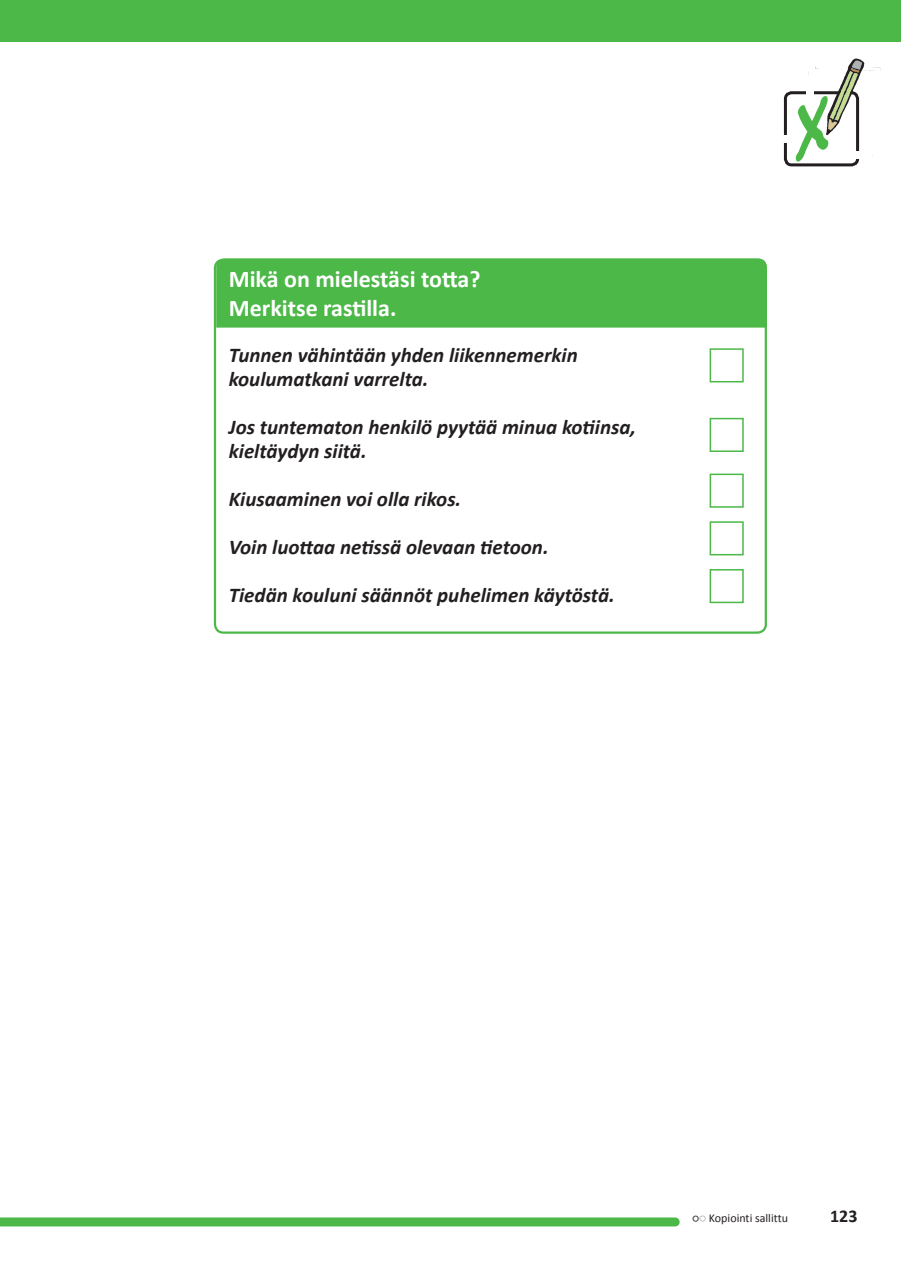
<style>
.page{position:relative;width:901px;height:1270px;background:#fff}
.page>*{position:absolute;margin:0;border:0;box-sizing:border-box;transform-origin:0 0}
.t1{font:700 24px/28.8px "Calibri";color:#fff}
.t2{font:italic 700 21px/24px "Calibri";color:#231f20}
.t3{font:700 18px "Calibri";color:#231f20}
.t4{font:12px "Calibri";color:#231f20}
</style>
<div class="page">
<div style="left:783px;top:91px;width:76px;height:75px;border:3px solid #231f20;border-radius:6px"></div>
<div style="left:781px;top:135px;width:7px;height:7px;background:#fff"></div>
<div style="left:0;top:1217px;width:675px;height:9px;background:#4cb848"></div>
<svg style="left:795px;top:58px;width:86px;height:108px"></svg>
<div style="left:0;top:0;width:900px;height:42px;background:#4cb848"></div>
<div style="left:216px;top:258px;width:550px;height:69px;background:#4cb848"></div>
<div style="left:709px;top:348px;width:34px;height:34px;background:#fff;border:2px solid #4cb848"></div>
<div style="left:709px;top:418px;width:34px;height:34px;background:#fff;border:2px solid #4cb848"></div>
<div style="left:709px;top:473px;width:34px;height:34px;background:#fff;border:2px solid #4cb848"></div>
<div style="left:709px;top:521px;width:34px;height:34px;background:#fff;border:2px solid #4cb848"></div>
<div style="left:709px;top:569px;width:34px;height:34px;background:#fff;border:2px solid #4cb848"></div>
<p class="t1" style="left:229px;top:265px;width:253px">Mikä on mielestäsi totta?<br>Merkitse rastilla.</p>
<p class="t2" style="left:229px;top:343px;width:350px">Tunnen vähintään yhden liikennemerkin koulumatkani varrelta.</p>
<p class="t2" style="left:229px;top:415px;width:409px">Jos tuntematon henkilö pyytää minua kotiinsa, kieltäydyn siitä.</p>
<p class="t2" style="left:229px;top:487px;width:234px">Kiusaaminen voi olla rikos.</p>
<p class="t2" style="left:229px;top:535px;width:321px">Voin luottaa netissä olevaan tietoon.</p>
<p class="t2" style="left:229px;top:583px;width:387px">Tiedän kouluni säännöt puhelimen käytöstä.</p>
<p class="t4" style="left:692px;top:1210px;width:97px">○◌ Kopiointi sallittu</p>
<p class="t3" style="left:830px;top:1203px;width:29px">123</p>
</div>
